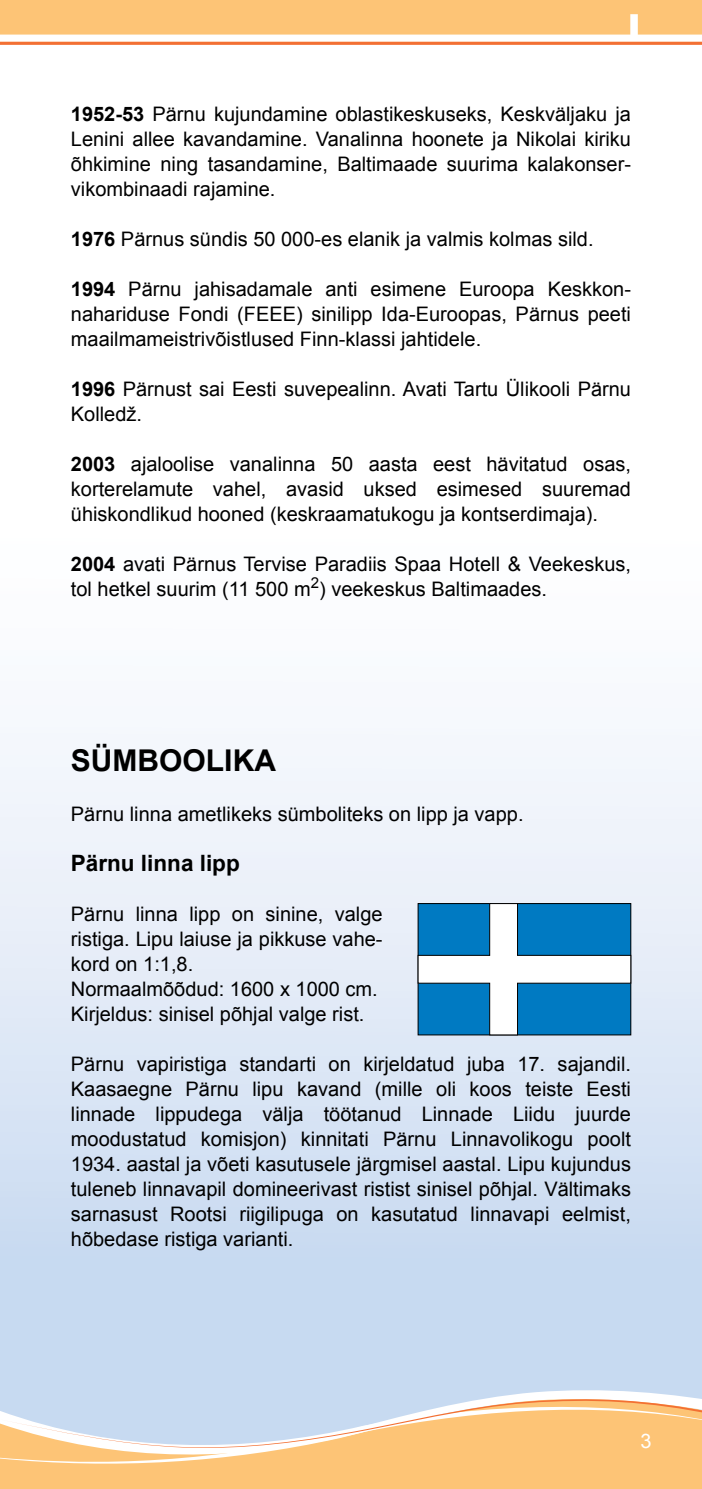
<style>
.page{position:relative;width:702px;height:1489px;background:#fff}
.page>*{position:absolute;margin:0;border:0;box-sizing:border-box;transform-origin:0 0}
.t1{font:700 30px "Arial";color:#000}
.t2{font:700 22.5px "Arial";color:#000}
.t3{font:20px/25px "Arial";color:#000;text-align:justify}
.t4{font:20px "Arial";color:#fff}
.s1{font-weight:700}
</style>
<div class="page">
<div style="left:0;top:0;width:702px;height:1488px;background:linear-gradient(to bottom,#fff,#c8d9f1)"></div>
<div style="left:0;top:0;width:702px;height:43px;background:#fdc476"></div>
<svg style="left:0;top:42px;width:702px;height:3px;background:#f3763c"></svg>
<div style="left:0;top:35px;width:702px;height:7px;background:#fff"></div>
<div style="left:630px;top:14px;width:7px;height:23px;background:#fff"></div>
<div style="left:0;top:1469px;width:702px;height:19px;background:#fdc476"></div>
<svg style="left:0;top:1386px;width:702px;height:83px;background:#eccfa7"></svg>
<svg style="left:0;top:1396px;width:702px;height:53px;background:#e5d5c0"></svg>
<svg style="left:417px;top:903px;width:214px;height:132px"></svg>
<p class="t3" style="left:71px;top:101px;width:561px"><span class="s1">1952-53</span> Pärnu kujundamine oblastikeskuseks, Keskväljaku ja Lenini allee kavandamine. Vanalinna hoonete ja Nikolai kiriku õhkimine ning tasandamine, Baltimaade suurima kalakonser&shy;vikombinaadi rajamine.</p>
<p class="t3" style="left:71px;top:226px;width:524px"><span class="s1">1976</span> Pärnus sündis 50 000-es elanik ja valmis kolmas sild.</p>
<p class="t3" style="left:71px;top:276px;width:561px"><span class="s1">1994</span> Pärnu jahisadamale anti esimene Euroopa Keskkon&shy;nahariduse Fondi (FEEE) sinilipp Ida-Euroopas, Pärnus peeti maailmameistrivõistlused Finn-klassi jahtidele.</p>
<p class="t3" style="left:71px;top:376px;width:561px"><span class="s1">1996</span> Pärnust sai Eesti suvepealinn. Avati Tartu Ülikooli Pärnu<br>Kolledž.</p>
<p class="t3" style="left:71px;top:451px;width:561px"><span class="s1">2003</span> ajaloolise vanalinna 50 aasta eest hävitatud osas, korterelamute vahel, avasid uksed esimesed suuremad ühiskondlikud hooned (keskraamatukogu ja kontserdimaja).</p>
<p class="t3" style="left:71px;top:551px;width:561px"><span class="s1">2004</span> avati Pärnus Tervise Paradiis Spaa Hotell &amp; Veekeskus, tol hetkel suurim (11 500 m<sup>2</sup>) veekeskus Baltimaades.</p>
<h1 class="t1" style="left:71px;top:740px;width:206px">SÜMBOOLIKA</h1>
<p class="t3" style="left:71px;top:801px;width:454px">Pärnu linna ametlikeks sümboliteks on lipp ja vapp.</p>
<p class="t2" style="left:71px;top:848px;width:170px">Pärnu linna lipp</p>
<p class="t3" style="left:71px;top:901px;width:313px;text-align:left">Pärnu linna lipp on sinine, valge ristiga. Lipu laiuse ja pikkuse vahe&shy;kord on 1:1,8.<br>Normaalmõõdud: 1600 x 1000 cm.<br>Kirjeldus: sinisel põhjal valge rist.</p>
<p class="t3" style="left:71px;top:1051px;width:561px">Pärnu vapiristiga standarti on kirjeldatud juba 17. sajandil.<br>Kaasaegne Pärnu lipu kavand (mille oli koos teiste Eesti linnade lippudega välja töötanud Linnade Liidu juurde moodustatud komisjon) kinnitati Pärnu Linnavolikogu poolt 1934. aastal ja võeti kasutusele järgmisel aastal. Lipu kujundus tuleneb linnavapil domineerivast ristist sinisel põhjal. Vältimaks sarnasust Rootsi riigilipuga on kasutatud linnavapi eelmist, hõbedase ristiga varianti.</p>
<p class="t4" style="left:640px;top:1428px;width:13px">3</p>
</div>
